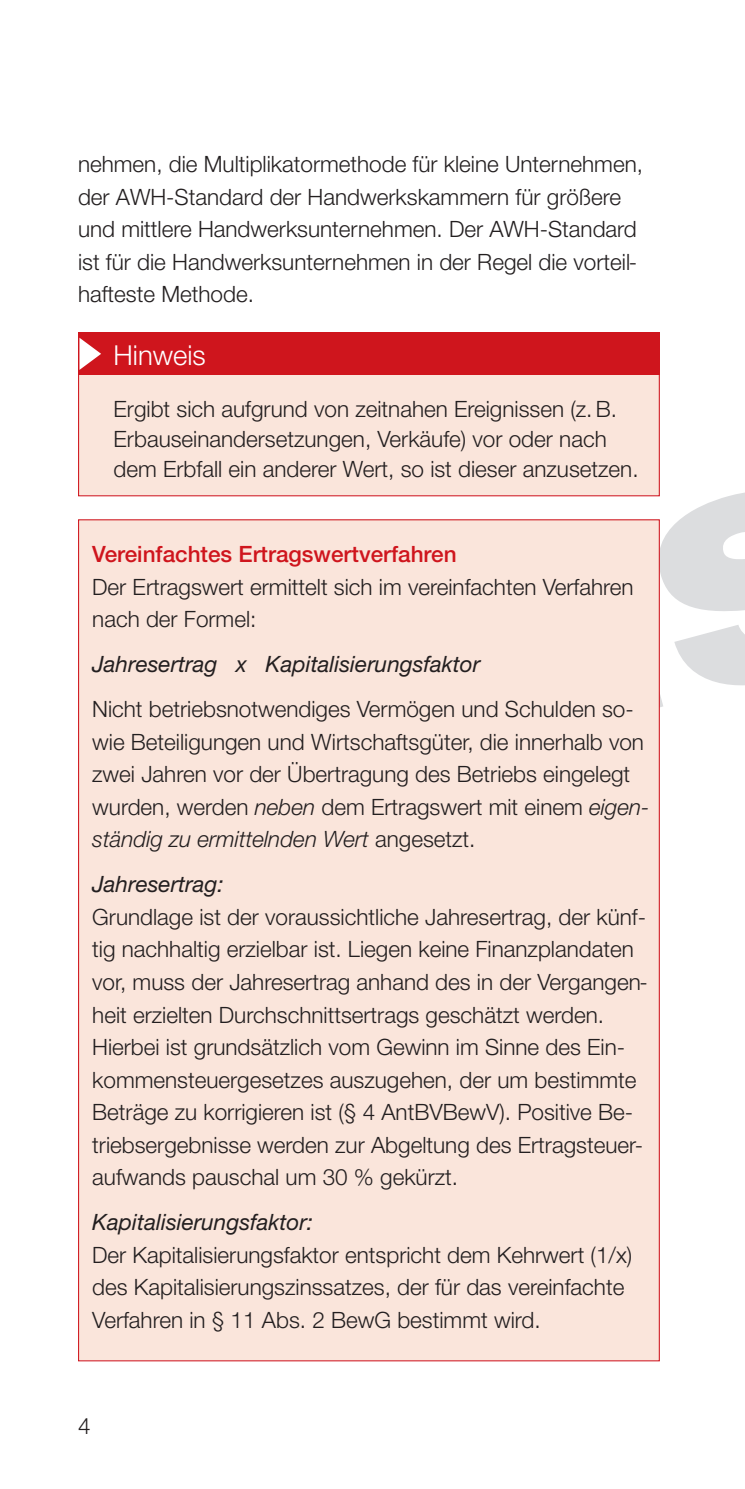
<style>
.page{position:relative;width:745px;height:1489px;background:#fff}
.page>*{position:absolute;margin:0;border:0;box-sizing:border-box;transform-origin:0 0}
.t1{font:300 27.5px "Helvetica Neue";color:#fff}
.t2{font:300 22.5px/32.5px "Helvetica Neue";color:#231f20}
.t3{font:italic 22.5px "Helvetica Neue";color:#231f20}
.t4{font:italic 300 22.5px "Helvetica Neue LT Std";color:#231f20}
.t5{font:500 22.5px "Helvetica Neue";color:#cf151d}
.s1{font-family:"Helvetica Neue LT Std";font-style:italic}
.s2{font-family:"Helvetica Neue";font-style:normal}
</style>
<div class="page">
<div style="left:79px;top:520px;width:579px;height:840px;background:#fae5db"></div>
<div style="left:79px;top:333px;width:579px;height:162px;background:#fae5db"></div>
<div style="left:78px;top:332px;width:581px;height:43px;background:#cf151d"></div>
<svg style="left:79px;top:338px;width:22px;height:32px"></svg>
<p class="t2" style="left:78px;top:150px;width:566px">nehmen, die Multiplikatormethode für kleine Unternehmen, der AWH-Standard der Handwerkskammern für größere und mittlere Handwerksunternehmen. Der AWH-Standard ist für die Handwerksunternehmen in der Regel die vorteil&shy;hafteste Methode.</p>
<p class="t1" style="left:113px;top:345px;width:94px">Hinweis</p>
<p class="t2" style="left:113px;top:396px;width:526px;line-height:30px">Ergibt sich aufgrund von zeitnahen Ereignissen (z.B.<br>Erbauseinandersetzungen, Verkäufe) vor oder nach dem Erbfall ein anderer Wert, so ist dieser anzusetzen.</p>
<p class="t5" style="left:92px;top:546px;width:365px">Vereinfachtes Ertragswertverfahren</p>
<p class="t2" style="left:92px;top:572px;width:542px">Der Ertragswert ermittelt sich im vereinfachten Verfahren nach der Formel:</p>
<p class="t3" style="left:92px;top:656px;width:389px">Jahresertrag x Kapitalisierungsfaktor</p>
<p class="t2" style="left:92px;top:695px;width:558px">Nicht betriebsnotwendiges Vermögen und Schulden so&shy;wie Beteiligungen und Wirtschaftsgüter, die innerhalb von zwei Jahren vor der Übertragung des Betriebs eingelegt wurden, werden <span class="s1">neben</span> dem Ertragswert mit einem <span class="s1">eigen-</span></p>
<p class="t4" style="left:92px;top:831px;width:384px">ständig zu ermittelnden Wert <span class="s2">angesetzt.</span></p>
<p class="t3" style="left:92px;top:876px;width:133px">Jahresertrag:</p>
<p class="t2" style="left:92px;top:902px;width:557px">Grundlage ist der voraussichtliche Jahresertrag, der künf&shy;tig nachhaltig erzielbar ist. Liegen keine Finanzplandaten vor, muss der Jahresertrag anhand des in der Vergangen&shy;heit erzielten Durchschnittsertrags geschätzt werden.<br>Hierbei ist grundsätzlich vom Gewinn im Sinne des Ein&shy;kommensteuergesetzes auszugehen, der um bestimmte Beträge zu korrigieren ist (§ 4 AntBVBewV). Positive Be&shy;triebsergebnisse werden zur Abgeltung des Ertragsteuer&shy;aufwands pauschal um 30 % gekürzt.</p>
<p class="t3" style="left:92px;top:1213px;width:222px">Kapitalisierungsfaktor:</p>
<p class="t2" style="left:92px;top:1240px;width:541px">Der Kapitalisierungsfaktor entspricht dem Kehrwert (1/x) des Kapitalisierungszinssatzes, der für das vereinfachte<br>Verfahren in § 11 Abs. 2 BewG bestimmt wird.</p>
<p class="t2" style="left:78px;top:1411px;width:14px">4</p>
</div>
